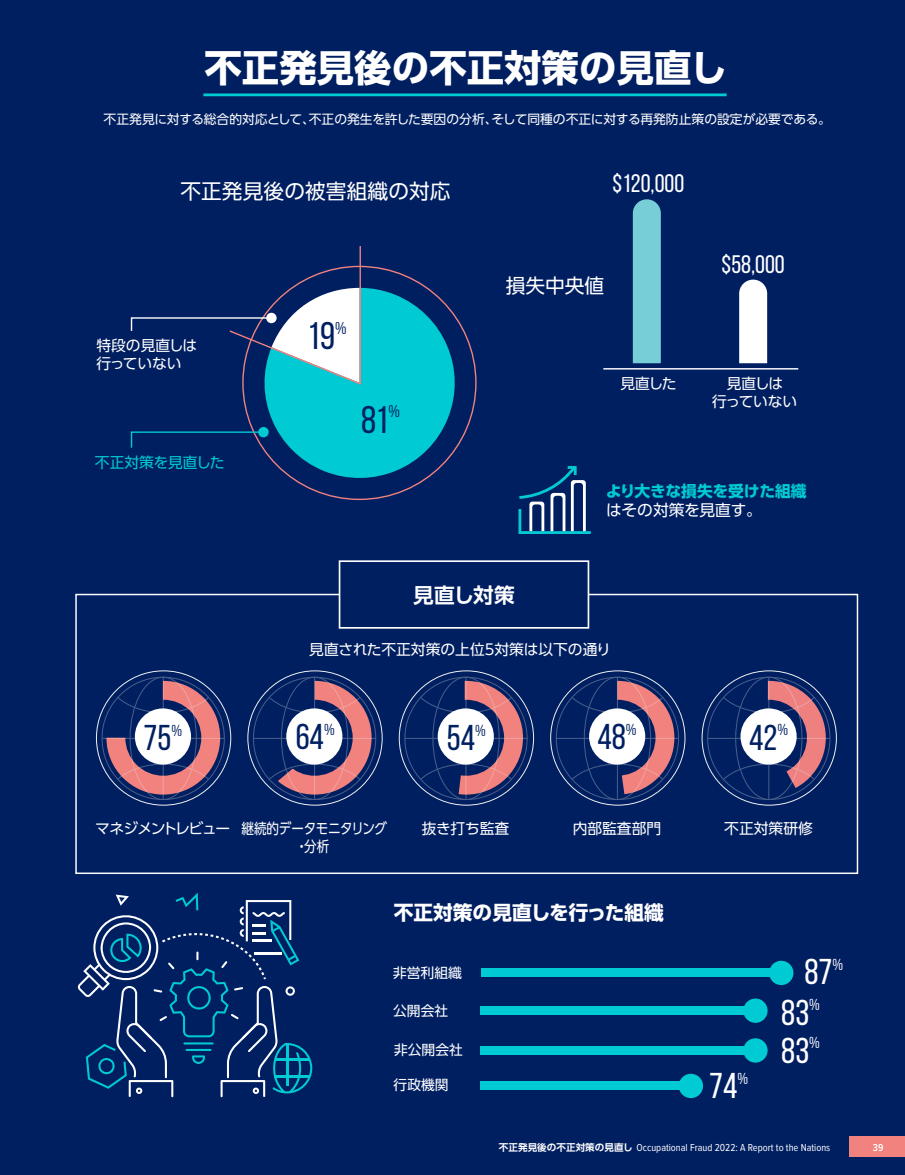
<style>
.page{position:relative;width:905px;height:1175px;background:#fff}
.page>*{position:absolute;margin:0;border:0;box-sizing:border-box;transform-origin:0 0}
.t1{font:38.4px "Bebas Neue";color:#002061}
.t2{font:700 37.35px "UD Shin Go Pr 6 N";color:#fff}
.t3{font:35.85px "Bebas Neue";color:#002061}
.t4{font:35.85px "Bebas Neue";color:#fff}
.t5{font:25.35px "Bebas Neue";color:#fff}
.t6{font:20.7px "UD Shin Go Pr 6 N";letter-spacing:.005em;color:#fff}
.t7{font:700 20.7px "UD Shin Go Pr 6 N De";letter-spacing:-.02em;color:#fff}
.t8{font:700 19.65px "UD Shin Go Pr 6 N";color:#fff}
.t9{font:19.65px "UD Shin Go Pr 6 N";color:#fff}
.t10{font:17.1px "Bebas Neue";color:#002061;scale:1.09 1}
.t11{font:15.9px "Bebas Neue";color:#002061;scale:1.09 1}
.t12{font:15.9px "Bebas Neue";color:#fff;scale:1.09 1}
.t13{font:700 15.75px/19.2px "UD Shin Go Pr 6 N";letter-spacing:-.01em;color:#00cad4}
.t14{font:14.7px/17.7px "UD Shin Go Pr 6 N";letter-spacing:-.005em;color:#fff}
.t15{font:14.7px "UD Shin Go Pr 6 N";letter-spacing:-.025em;color:#fff;scale:.85 1}
.t16{font:14.7px "UD Shin Go Pr 6 N";letter-spacing:-.09em;color:#fff}
.t17{font:14.7px/17.7px "UD Shin Go Pr 6 N";letter-spacing:-.05em;color:#fff;text-align:center}
.t18{font:14.7px "UD Shin Go Pr 6 N";letter-spacing:-.01em;color:#00cad4}
.t19{font:14.7px "UD Shin Go Pr 6 N";letter-spacing:-.005em;color:#fff;scale:.85 1}
.t20{font:13.8px "UD Shin Go Pr 6 N";color:#fff}
.t21{font:12.75px "UD Shin Go Pr 6 N";color:#fff}
.section_left{font:10.5px "Proxima Nova Cond";color:#fff}
.page___right{font:600 10.5px "Proxima Nova Cond";color:#fff}
.s1{font-weight:400;color:#fff}
.s2{font-family:"UD Shin Go Pr 6 N De";font-weight:700;font-size:9.6px}
</style>
<div class="page">
<div style="left:0;top:0;width:904px;height:1174px;background:#001f61"></div>
<svg style="left:75px;top:593px;width:783px;height:281px"></svg>
<div style="left:339px;top:560px;width:250px;height:68px;border:2px solid #fff"></div>
<svg style="left:252px;top:288px;width:215px;height:202px;fill:#00cad4"></svg>
<svg style="left:130px;top:431px;width:135px;height:18px"></svg>
<div style="left:258px;top:427px;width:11px;height:10px;background:#00cad4;border-radius:50%"></div>
<svg style="left:130px;top:246px;width:231px;height:140px"></svg>
<div style="left:266px;top:313px;width:10px;height:10px;background:#fff;border-radius:50%"></div>
<svg style="left:106px;top:681px;width:114px;height:113px"></svg>
<hr style="left:102px;top:738px;width:122px;height:1px;background:#edefef">
<hr style="left:163px;top:677px;width:1px;height:122px;background:#edefef">
<div style="left:135px;top:708px;width:56px;height:56px;background:#fff;border-radius:50%"></div>
<svg style="left:258px;top:681px;width:113px;height:113px"></svg>
<hr style="left:253px;top:738px;width:123px;height:1px;background:#edefef">
<hr style="left:314px;top:677px;width:1px;height:122px;background:#edefef">
<div style="left:286px;top:708px;width:56px;height:56px;background:#fff;border-radius:50%"></div>
<svg style="left:409px;top:681px;width:114px;height:113px"></svg>
<hr style="left:405px;top:738px;width:122px;height:1px;background:#edefef">
<hr style="left:465px;top:677px;width:1px;height:122px;background:#edefef">
<div style="left:437px;top:708px;width:57px;height:56px;background:#fff;border-radius:50%"></div>
<svg style="left:570px;top:681px;width:104px;height:113px"></svg>
<hr style="left:556px;top:738px;width:122px;height:1px;background:#edefef">
<hr style="left:617px;top:677px;width:1px;height:122px;background:#edefef">
<div style="left:589px;top:708px;width:56px;height:56px;background:#fff;border-radius:50%"></div>
<svg style="left:722px;top:681px;width:103px;height:113px"></svg>
<hr style="left:707px;top:738px;width:123px;height:1px;background:#edefef">
<hr style="left:768px;top:677px;width:1px;height:122px;background:#edefef">
<div style="left:740px;top:708px;width:56px;height:56px;background:#fff;border-radius:50%"></div>
<div style="left:481px;top:968px;width:294px;height:9px;background:#00cad4"></div>
<div style="left:769px;top:960px;width:24px;height:25px;background:#00cad4;border-radius:50%"></div>
<div style="left:481px;top:1081px;width:210px;height:9px;background:#00cad4"></div>
<div style="left:678px;top:1073px;width:25px;height:25px;background:#00cad4;border-radius:50%"></div>
<div style="left:481px;top:1046px;width:274px;height:8px;background:#00cad4"></div>
<div style="left:743px;top:1038px;width:24px;height:24px;background:#00cad4;border-radius:50%"></div>
<div style="left:481px;top:1006px;width:274px;height:8px;background:#00cad4"></div>
<div style="left:743px;top:998px;width:24px;height:24px;background:#00cad4;border-radius:50%"></div>
<hr style="left:603px;top:368px;width:195px;height:1px;background:#fff">
<div style="left:632px;top:199px;width:28px;height:164px;background:#77ced7"></div>
<svg style="left:739px;top:279px;width:28px;height:84px;background:#f2f4f7"></svg>
<hr style="left:203px;top:93px;width:523px;height:3px;background:#00cad4">
<svg style="left:78px;top:893px;width:234px;height:204px"></svg>
<svg style="left:518px;top:466px;width:72px;height:68px"></svg>
<div style="left:849px;top:1136px;width:55px;height:21px;background:#f1827e"></div>
<p class="t2" style="left:204px;top:37px;width:524px">不正発見後の不正対策の見直し</p>
<p class="t21" style="left:104px;top:109px;width:728px">不正発見に対する総合的対応として、不正の発生を許した要因の分析、そして同種の不正に対する再発防止策の設定が必要である。</p>
<p class="t6" style="left:180px;top:175px;width:272px">不正発見後の被害組織の対応</p>
<p class="t14" style="left:96px;top:336px;width:102px">特段の見直しは行っていない</p>
<p class="t18" style="left:95px;top:450px;width:131px">不正対策を見直した</p>
<p class="t1" style="left:307px;top:315px;width:29px">19</p>
<p class="t10" style="left:335px;top:319px;width:12px">%</p>
<p class="t1" style="left:361px;top:399px;width:29px">81</p>
<p class="t10" style="left:388px;top:402px;width:12px">%</p>
<p class="t5" style="left:612px;top:170px;width:73px">$120,000</p>
<p class="t9" style="left:505px;top:269px;width:100px">損失中央値</p>
<p class="t5" style="left:721px;top:251px;width:65px">$58,000</p>
<p class="t14" style="left:620px;top:374px;width:58px">見直した</p>
<p class="t17" style="left:712px;top:374px;width:87px">見直しは<br>行っていない</p>
<p class="t13" style="left:605px;top:481px;width:202px">より大きな損失を受けた組織<span class="s1">はその対策を見直す。</span></p>
<p class="t7" style="left:413px;top:578px;width:103px">見直し対策</p>
<p class="t14" style="left:309px;top:639px;width:303px">見直された不正対策の上位5対策は以下の通り</p>
<p class="t3" style="left:144px;top:718px;width:29px">75</p>
<p class="t11" style="left:171px;top:721px;width:11px">%</p>
<p class="t3" style="left:296px;top:717px;width:30px">64</p>
<p class="t11" style="left:324px;top:720px;width:11px">%</p>
<p class="t3" style="left:447px;top:718px;width:30px">54</p>
<p class="t11" style="left:475px;top:721px;width:11px">%</p>
<p class="t3" style="left:597px;top:717px;width:30px">48</p>
<p class="t11" style="left:626px;top:720px;width:11px">%</p>
<p class="t3" style="left:749px;top:718px;width:30px">42</p>
<p class="t11" style="left:777px;top:721px;width:11px">%</p>
<p class="t16" style="left:95px;top:816px;width:137px">マネジメントレビュー</p>
<p class="t14" style="left:422px;top:819px;width:89px">抜き打ち監査</p>
<p class="t15" style="left:241px;top:816px;width:172px">継続的データモニタリング</p>
<p class="t14" style="left:572px;top:819px;width:90px">内部監査部門</p>
<p class="t14" style="left:724px;top:819px;width:90px">不正対策研修</p>
<p class="t19" style="left:295px;top:834px;width:41px">・分析</p>
<p class="t8" style="left:394px;top:896px;width:271px">不正対策の見直しを行った組織</p>
<p class="t20" style="left:393px;top:961px;width:70px">非営利組織</p>
<p class="t4" style="left:804px;top:952px;width:29px">87</p>
<p class="t12" style="left:832px;top:955px;width:11px">%</p>
<p class="t20" style="left:393px;top:999px;width:57px">公開会社</p>
<p class="t4" style="left:781px;top:993px;width:29px">83</p>
<p class="t12" style="left:809px;top:996px;width:11px">%</p>
<p class="t20" style="left:394px;top:1038px;width:70px">非公開会社</p>
<p class="t4" style="left:781px;top:1031px;width:29px">83</p>
<p class="t12" style="left:809px;top:1034px;width:11px">%</p>
<p class="t20" style="left:393px;top:1073px;width:57px">行政機関</p>
<p class="t4" style="left:709px;top:1066px;width:30px">74</p>
<p class="t12" style="left:737px;top:1069px;width:11px">%</p>
<p class="section_left" style="left:499px;top:1139px;width:333px"><span class="s2">不正発見後の不正対策の見直し</span> Occupational Fraud 2022: A Report to the Nations</p>
<p class="page___right" style="left:872px;top:1139px;width:12px">39</p>
</div>
